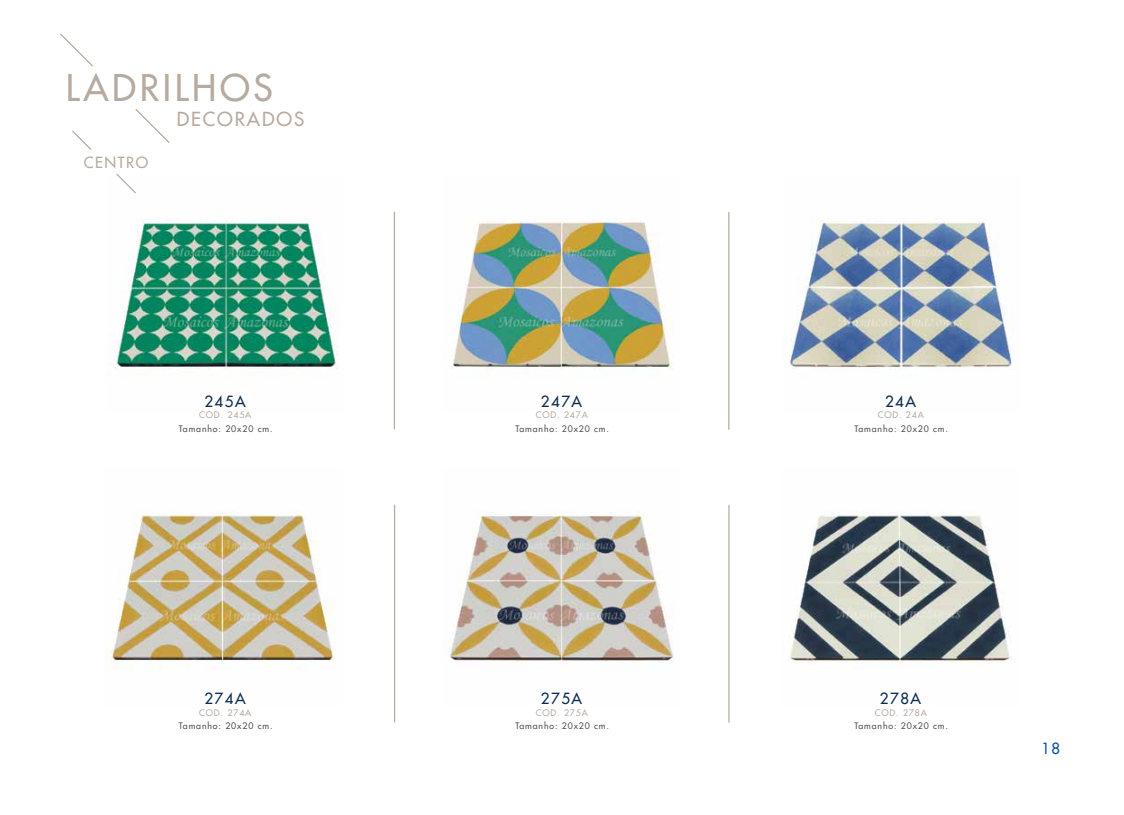
<style>
.page{position:relative;width:1124px;height:815px;background:#fff}
.page>*{position:absolute;margin:0;border:0;box-sizing:border-box;transform-origin:0 0}
.t1{font:35.88px "Futura LT";letter-spacing:.1em;color:#b7aaa0}
.t2{font:18.88px "Futura LT";letter-spacing:.1em;color:#b7aaa0}
.t3{font:15px "Futura LT";letter-spacing:.1em;color:#0c2d4f}
.t4{font:15px "Futura LT";letter-spacing:.1em;color:#b7aaa0}
.t5{font:15px "Futura LT";color:#0a5191}
.t6{font:8.75px "Futura LT";letter-spacing:.1em;color:#525252}
.t7{font:8.75px "Futura LT";letter-spacing:.1em;color:#b7aaa0}
</style>
<div class="page">
<img style="left:782px;top:218px;width:232px;height:152px">
<img style="left:790px;top:511px;width:222px;height:158px">
<img style="left:443px;top:511px;width:231px;height:152px">
<img style="left:451px;top:218px;width:223px;height:158px">
<img style="left:104px;top:511px;width:231px;height:159px">
<img style="left:115px;top:218px;width:224px;height:152px">
<svg style="left:60px;top:33px;width:33px;height:34px"></svg>
<svg style="left:135px;top:109px;width:35px;height:34px"></svg>
<svg style="left:72px;top:130px;width:19px;height:20px"></svg>
<svg style="left:116px;top:173px;width:20px;height:21px"></svg>
<hr style="left:394px;top:212px;width:1px;height:217px;background:#b7aa9f">
<hr style="left:394px;top:505px;width:1px;height:217px;background:#b7aa9f">
<hr style="left:728px;top:505px;width:1px;height:218px;background:#b7aa9f">
<hr style="left:728px;top:212px;width:1px;height:218px;background:#b7aa9f">
<h1 class="t1" style="left:66px;top:64px;width:208px">LADRILHOS</h1>
<h2 class="t2" style="left:177px;top:107px;width:129px">DECORADOS</h2>
<h3 class="t4" style="left:84px;top:153px;width:66px">CENTRO</h3>
<h3 class="t3" style="left:884px;top:391px;width:32px">24A</h3>
<p class="t7" style="left:877px;top:410px;width:48px">COD. 24A</p>
<h3 class="t3" style="left:204px;top:391px;width:43px">245A</h3>
<h3 class="t3" style="left:541px;top:391px;width:43px">247A</h3>
<p class="t7" style="left:535px;top:410px;width:54px">COD. 247A</p>
<p class="t7" style="left:199px;top:410px;width:54px">COD. 245A</p>
<p class="t6" style="left:179px;top:423px;width:95px">Tamanho: 20x20 cm.</p>
<p class="t6" style="left:515px;top:423px;width:95px">Tamanho: 20x20 cm.</p>
<p class="t6" style="left:854px;top:423px;width:95px">Tamanho: 20x20 cm.</p>
<h3 class="t3" style="left:204px;top:689px;width:43px">274A</h3>
<p class="t7" style="left:199px;top:707px;width:54px">COD. 274A</p>
<h3 class="t3" style="left:541px;top:689px;width:43px">275A</h3>
<p class="t7" style="left:535px;top:707px;width:54px">COD. 275A</p>
<h3 class="t3" style="left:879px;top:689px;width:43px">278A</h3>
<p class="t7" style="left:874px;top:707px;width:54px">COD. 278A</p>
<p class="t6" style="left:179px;top:720px;width:95px">Tamanho: 20x20 cm.</p>
<p class="t6" style="left:515px;top:720px;width:95px">Tamanho: 20x20 cm.</p>
<p class="t6" style="left:854px;top:720px;width:95px">Tamanho: 20x20 cm.</p>
<h3 class="t5" style="left:1041px;top:739px;width:20px">18</h3>
</div>
